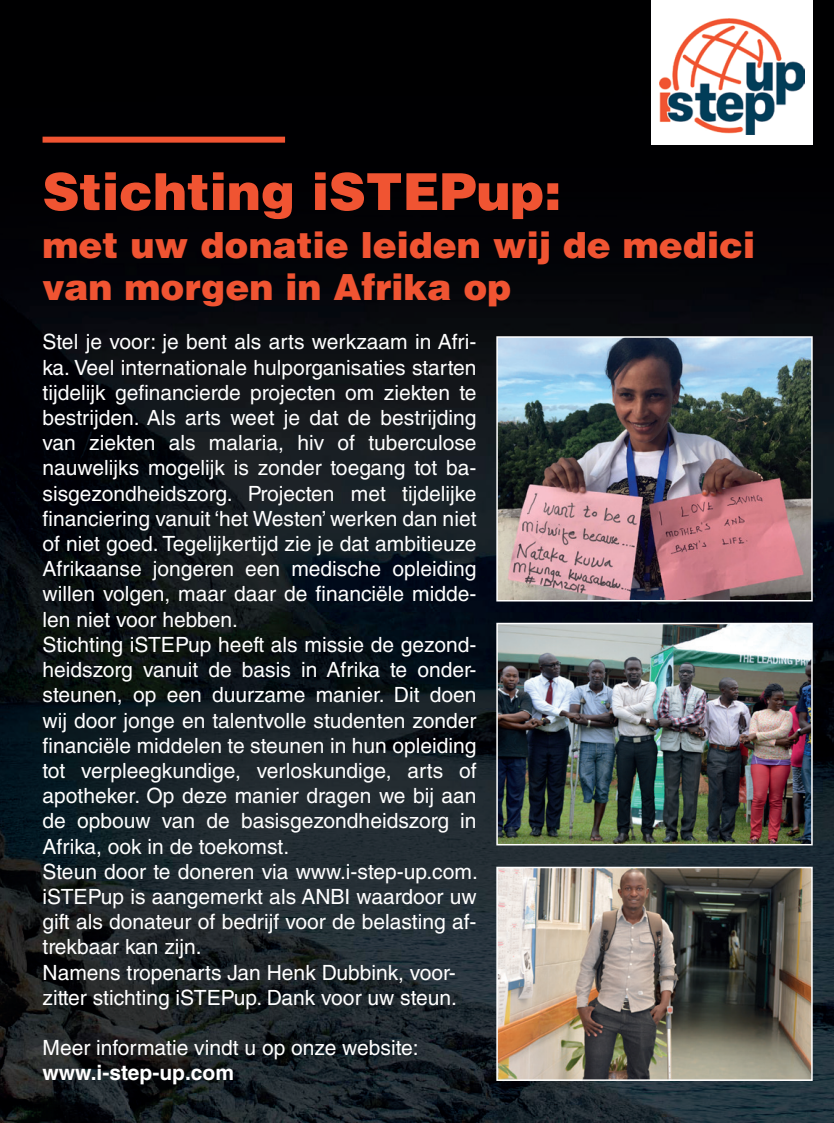
<style>
.page{position:relative;width:834px;height:1123px;background:#fff}
.page>*{position:absolute;margin:0;border:0;box-sizing:border-box;transform-origin:0 0}
.t1{font:900 51px "Helvetica LT Std";color:#f05432}
.t2{font:900 36px/42px "Helvetica LT Std";color:#f05432}
.t3{font:21px/25.2px "Helvetica LT Std";color:#fff}
.t4{font:700 21px "Helvetica LT Std";color:#fff}
</style>
<div class="page">
<img style="left:0;top:0;width:833px;height:1123px">
<img style="left:499px;top:626px;width:310px;height:216px">
<div style="left:496px;top:623px;width:316px;height:222px;border:2px solid #fff"></div>
<div style="left:651px;top:0;width:161px;height:145px;background:#fff"></div>
<img style="left:659px;top:19px;width:145px;height:115px">
<img style="left:499px;top:869px;width:310px;height:208px">
<div style="left:496px;top:866px;width:316px;height:214px;border:2px solid #fff"></div>
<img style="left:499px;top:339px;width:310px;height:259px">
<div style="left:496px;top:336px;width:316px;height:265px;border:2px solid #fff"></div>
<div style="left:43px;top:137px;width:242px;height:6px;background:#f05432"></div>
<h1 class="t1" style="left:43px;top:158px;width:520px">Stichting iSTEPup:</h1>
<h2 class="t2" style="left:43px;top:223px;width:713px">met uw donatie leiden wij de medici van morgen in Afrika op</h2>
<p class="t3" style="left:43px;top:329px;width:436px">Stel je voor: je bent als arts werkzaam in Afri&shy;ka. Veel internationale hulporganisaties starten tijdelijk gefinancierde projecten om ziekten te bestrijden. Als arts weet je dat de bestrijding van ziekten als malaria, hiv of tuberculose nauwelijks mogelijk is zonder toegang tot ba&shy;sisgezondheidszorg. Projecten met tijdelijke financiering vanuit ‘het Westen’ werken dan niet of niet goed. Tegelijkertijd zie je dat ambitieuze Afrikaanse jongeren een medische opleiding willen volgen, maar daar de financiële midde&shy;len niet voor hebben.<br>Stichting iSTEPup heeft als missie de gezond&shy;heidszorg vanuit de basis in Afrika te onder&shy;steunen, op een duurzame manier. Dit doen wij door jonge en talentvolle studenten zonder financiële middelen te steunen in hun opleiding tot verpleegkundige, verloskundige, arts of apotheker. Op deze manier dragen we bij aan de opbouw van de basisgezondheidszorg in Afrika, ook in de toekomst.<br>Steun door te doneren via www.i-step-up.com. iSTEPup is aangemerkt als ANBI waardoor uw gift als donateur of bedrijf voor de belasting af&shy;trekbaar kan zijn.<br>Namens tropenarts Jan Henk Dubbink, voor&shy;zitter stichting iSTEPup. Dank voor uw steun.</p>
<p class="t3" style="left:43px;top:1035px;width:377px">Meer informatie vindt u op onze website:</p>
<p class="t4" style="left:43px;top:1060px;width:193px">www.i-step-up.com</p>
</div>
